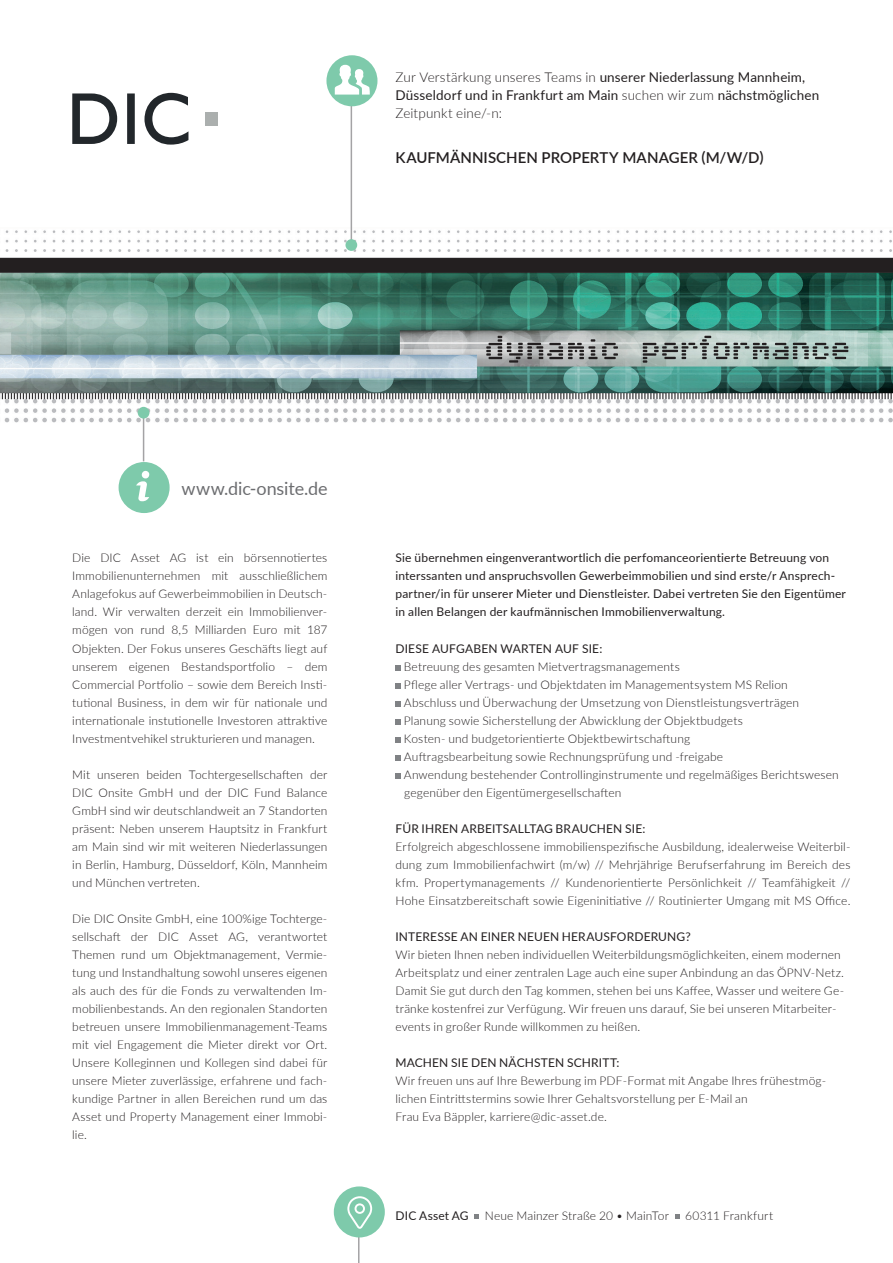
<style>
.page{position:relative;width:893px;height:1263px;background:#fff}
.page>*{position:absolute;margin:0;border:0;box-sizing:border-box;transform-origin:0 0}
.URL{font:18px "Lato";letter-spacing:-.005em;color:#6c6d70}
.Positionsbezeichnung{font:600 15px "Lato";letter-spacing:.005em;color:#231f20}
.Ausschreibung-Stando{font:13.5px/18px "Lato";letter-spacing:.01em;color:#231f20}
.Fließtext_Ausschreib{font:300 12px/18px "Lato";letter-spacing:.015em;color:#231f20}
.Fließtext_linke_Spal{font:300 12px/18px "Lato";letter-spacing:.01em;color:#231f20;text-align:justify}
.Fließtext_Ausschreib-2{font:12px/18px "Lato";letter-spacing:.015em;color:#231f20}
.s1{font-weight:300}
</style>
<div class="page">
<svg style="left:395px;top:665px;width:6px;height:5px"></svg>
<svg style="left:395px;top:683px;width:6px;height:5px"></svg>
<svg style="left:395px;top:701px;width:6px;height:5px"></svg>
<svg style="left:395px;top:719px;width:6px;height:5px"></svg>
<svg style="left:395px;top:737px;width:6px;height:5px"></svg>
<svg style="left:395px;top:755px;width:6px;height:5px"></svg>
<svg style="left:395px;top:773px;width:6px;height:5px"></svg>
<svg style="left:474px;top:1214px;width:5px;height:5px"></svg>
<svg style="left:675px;top:1214px;width:4px;height:5px"></svg>
<hr style="left:358px;top:1207px;width:1px;height:56px;background:#a4a3a5">
<div style="left:334px;top:1186px;width:51px;height:51px;background:#7ecaab;border-radius:50%"></div>
<svg style="left:347px;top:1196px;width:26px;height:33px"></svg>
<svg style="left:72px;top:93px;width:116px;height:52px"></svg>
<div style="left:205px;top:113px;width:13px;height:13px;background:#abafae"></div>
<img style="left:0;top:228px;width:893px;height:197px">
<svg style="left:486px;top:336px;width:132px;height:27px;background:#989999"></svg>
<svg style="left:643px;top:336px;width:205px;height:27px;background:#9aa9a5"></svg>
<hr style="left:143px;top:417px;width:1px;height:44px;background:#a4a3a5">
<div style="left:138px;top:407px;width:11px;height:12px;background:#7ecaab;border-radius:50%"></div>
<div style="left:119px;top:462px;width:51px;height:51px;background:#7ecaab;border-radius:50%"></div>
<svg style="left:122px;top:465px;width:42px;height:42px"></svg>
<hr style="left:351px;top:99px;width:1px;height:146px;background:#a4a3a5">
<div style="left:345px;top:239px;width:12px;height:12px;background:#7ecaab;border-radius:50%"></div>
<div style="left:326px;top:55px;width:51px;height:51px;background:#7ecaab;border-radius:50%"></div>
<svg style="left:335px;top:65px;width:35px;height:30px"></svg>
<p class="Ausschreibung-Stando" style="left:395px;top:68px;width:425px"><span class="s1">Zur Verstärkung unseres Teams in</span> unserer Niederlassung Mannheim,<br>Düsseldorf und in Frankfurt am Main <span class="s1">suchen wir zum</span> nächstmöglichen<br><span class="s1">Zeitpunkt eine/-n:</span></p>
<p class="Positionsbezeichnung" style="left:395px;top:147px;width:370px">KAUFMÄNNISCHEN PROPERTY MANAGER (M/W/D)</p>
<p class="URL" style="left:181px;top:476px;width:148px">www.dic-onsite.de</p>
<p class="Fließtext_linke_Spal" style="left:72px;top:549px;width:257px">Die DIC Asset AG ist ein börsennotiertes Immobilienunternehmen mit ausschließlichem Anlagefokus auf Gewerbeimmobilien in Deutsch&shy;land. Wir verwalten derzeit ein Immobilienver&shy;mögen von rund 8,5 Milliarden Euro mit 187<br>Objekten. Der Fokus unseres Geschäfts liegt auf unserem eigenen Bestandsportfolio – dem Commercial Portfolio – sowie dem Bereich Insti&shy;tutional Business, in dem wir für nationale und internationale instutionelle Investoren attraktive Investmentvehikel strukturieren und managen.</p>
<p class="Fließtext_linke_Spal" style="left:72px;top:765px;width:257px">Mit unseren beiden Tochtergesellschaften der DIC Onsite GmbH und der DIC Fund Balance GmbH sind wir deutschlandweit an 7 Standorten präsent: Neben unserem Hauptsitz in Frankfurt am Main sind wir mit weiteren Niederlassungen in Berlin, Hamburg, Düsseldorf, Köln, Mannheim und München vertreten.</p>
<p class="Fließtext_linke_Spal" style="left:72px;top:909px;width:257px">Die DIC Onsite GmbH, eine 100%ige Tochterge&shy;sellschaft der DIC Asset AG, verantwortet Themen rund um Objektmanagement, Vermie&shy;tung und Instandhaltung sowohl unseres eigenen als auch des für die Fonds zu verwaltenden Im&shy;mobilienbestands. An den regionalen Standorten betreuen unsere Immobilienmanagement-Teams mit viel Engagement die Mieter direkt vor Ort.<br>Unsere Kolleginnen und Kollegen sind dabei für unsere Mieter zuverlässige, erfahrene und fach&shy;kundige Partner in allen Bereichen rund um das Asset und Property Management einer Immobi&shy;lie.</p>
<p class="Fließtext_Ausschreib-2" style="left:395px;top:549px;width:452px">Sie übernehmen eingenverantwortlich die perfomanceorientierte Betreuung von interssanten und anspruchsvollen Gewerbeimmobilien und sind erste/r Ansprech&shy;partner/in für unserer Mieter und Dienstleister. Dabei vertreten Sie den Eigentümer in allen Belangen der kaufmännischen Immobilienverwaltung.</p>
<p class="Fließtext_Ausschreib-2" style="left:395px;top:639px;width:208px">DIESE AUFGABEN WARTEN AUF SIE:</p>
<p class="Fließtext_Ausschreib" style="left:404px;top:657px;width:278px">Betreuung des gesamten Mietvertragsmanagements</p>
<p class="Fließtext_Ausschreib" style="left:404px;top:675px;width:385px">Pflege aller Vertrags- und Objektdaten im Managementsystem MS Relion</p>
<p class="Fließtext_Ausschreib" style="left:404px;top:693px;width:397px">Abschluss und Überwachung der Umsetzung von Dienstleistungsverträgen</p>
<p class="Fließtext_Ausschreib" style="left:404px;top:711px;width:341px">Planung sowie Sicherstellung der Abwicklung der Objektbudgets</p>
<p class="Fließtext_Ausschreib" style="left:404px;top:729px;width:288px">Kosten- und budgetorientierte Objektbewirtschaftung</p>
<p class="Fließtext_Ausschreib" style="left:404px;top:747px;width:321px">Auftragsbearbeitung sowie Rechnungsprüfung und -freigabe</p>
<p class="Fließtext_Ausschreib" style="left:404px;top:765px;width:437px">Anwendung bestehender Controllinginstrumente und regelmäßiges Berichtswesen gegenüber den Eigentümergesellschaften</p>
<p class="Fließtext_Ausschreib-2" style="left:395px;top:819px;width:251px">FÜR IHREN ARBEITSALLTAG BRAUCHEN SIE:</p>
<p class="Fließtext_Ausschreib" style="left:395px;top:837px;width:456px;text-align:justify">Erfolgreich abgeschlossene immobilienspezifische Ausbildung, idealerweise Weiterbil&shy;dung zum Immobilienfachwirt (m/w) // Mehrjährige Berufserfahrung im Bereich des kfm. Propertymanagements // Kundenorientierte Persönlichkeit // Teamfähigkeit // Hohe Einsatzbereitschaft sowie Eigeninitiative // Routinierter Umgang mit MS Office.</p>
<p class="Fließtext_Ausschreib-2" style="left:395px;top:927px;width:297px">INTERESSE AN EINER NEUEN HERAUSFORDERUNG?</p>
<p class="Fließtext_Ausschreib" style="left:395px;top:945px;width:450px">Wir bieten Ihnen neben individuellen Weiterbildungsmöglichkeiten, einem modernen Arbeitsplatz und einer zentralen Lage auch eine super Anbindung an das ÖPNV-Netz.<br>Damit Sie gut durch den Tag kommen, stehen bei uns Kaffee, Wasser und weitere Ge&shy;tränke kostenfrei zur Verfügung. Wir freuen uns darauf, Sie bei unseren Mitarbeiter&shy;events in großer Runde willkommen zu heißen.</p>
<p class="Fließtext_Ausschreib-2" style="left:395px;top:1053px;width:225px">MACHEN SIE DEN NÄCHSTEN SCHRITT:</p>
<p class="Fließtext_Ausschreib" style="left:395px;top:1071px;width:432px">Wir freuen uns auf Ihre Bewerbung im PDF-Format mit Angabe Ihres frühestmög&shy;lichen Eintrittstermins sowie Ihrer Gehaltsvorstellung per E-Mail an<br>Frau Eva Bäppler, karriere@dic-asset.de.</p>
<p class="Fließtext_Ausschreib-2" style="left:395px;top:1206px;width:75px">DIC Asset AG</p>
<p class="Fließtext_Ausschreib" style="left:485px;top:1207px;width:186px">Neue Mainzer Straße 20 • MainTor</p>
<p class="Fließtext_Ausschreib" style="left:685px;top:1207px;width:89px">60311 Frankfurt</p>
</div>
